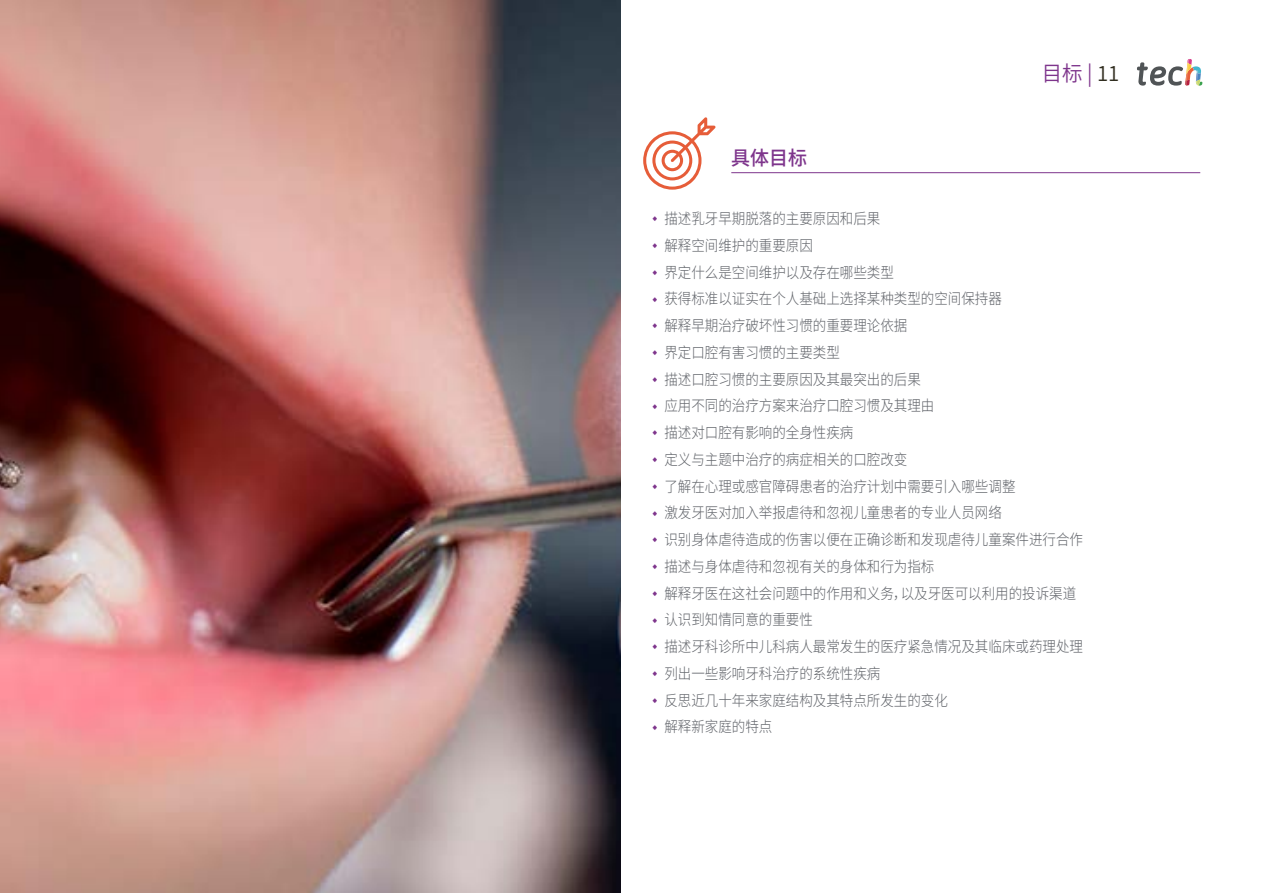
<style>
.page{position:relative;width:1263px;height:893px;background:#fff}
.page>*{position:absolute;margin:0;border:0;box-sizing:border-box;transform-origin:0 0}
.t1{font:21px "Source Han Sans CN";color:#7e358c}
.t2{font:500 19.5px "Source Han Sans CN";color:#7e358c}
.t3{font:300 15px/26.7px "Source Han Sans CN";color:#61646a;scale:.9 1}
.s1{color:#312e20}
</style>
<div class="page">
<hr style="left:731px;top:172px;width:469px;height:1px;background:#7e358c">
<svg style="left:643px;top:117px;width:73px;height:73px"></svg>
<img style="left:0;top:0;width:621px;height:893px">
<svg style="left:1137px;top:59px;width:65px;height:27px"></svg>
<h2 class="t2" style="left:731px;top:147px;width:77px">具体目标</h2>
<h1 class="t1" style="left:1042px;top:61px;width:79px">目标 | <span class="s1">11</span></h1>
<p class="t3" style="left:664px;top:205px;width:466px">描述乳牙早期脱落的主要原因和后果<br>解释空间维护的重要原因<br>界定什么是空间维护以及存在哪些类型<br>获得标准以证实在个人基础上选择某种类型的空间保持器<br>解释早期治疗破坏性习惯的重要理论依据<br>界定口腔有害习惯的主要类型<br>描述口腔习惯的主要原因及其最突出的后果<br>应用不同的治疗方案来治疗口腔习惯及其理由<br>描述对口腔有影响的全身性疾病<br>定义与主题中治疗的病症相关的口腔改变<br>了解在心理或感官障碍患者的治疗计划中需要引入哪些调整<br>激发牙医对加入举报虐待和忽视儿童患者的专业人员网络<br>识别身体虐待造成的伤害以便在正确诊断和发现虐待儿童案件进行合作描述与身体虐待和忽视有关的身体和行为指标<br>解释牙医在这社会问题中的作用和义务，以及牙医可以利用的投诉渠道认识到知情同意的重要性<br>描述牙科诊所中儿科病人最常发生的医疗紧急情况及其临床或药理处理列出一些影响牙科治疗的系统性疾病<br>反思近几十年来家庭结构及其特点所发生的变化<br>解释新家庭的特点</p>
</div>
